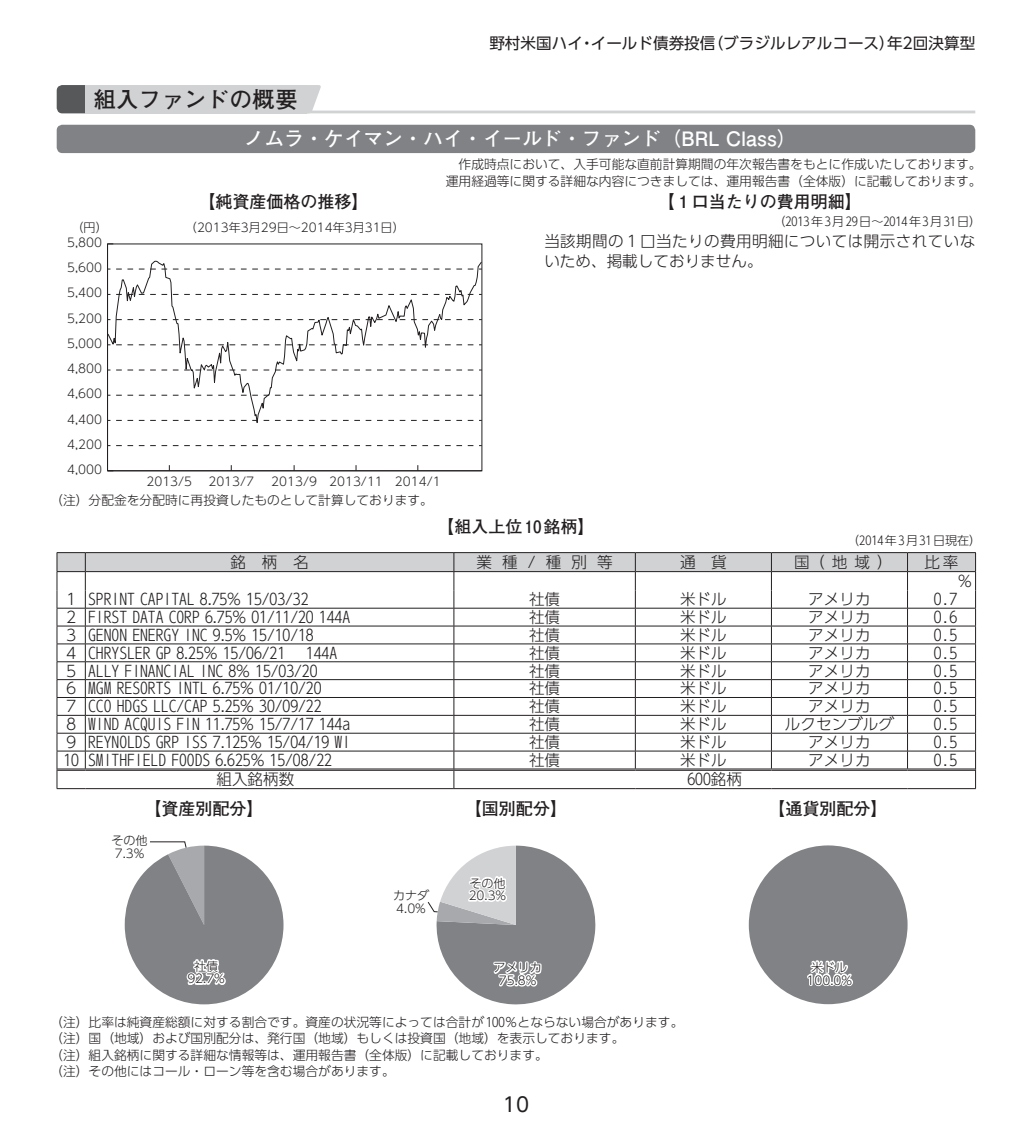
<style>
.page{position:relative;width:1032px;height:1134px;background:#fff}
.page>*{position:absolute;margin:0;border:0;box-sizing:border-box;transform-origin:0 0}
.t1{font:700 22.6px "Futo Go B101 Pro";color:#231f20}
.t2{font:700 19.8px "Futo Go B101 Pro";color:#fff}
.t3{font:19.8px "UD Shin Go Pro";color:#231f20}
.t4{font:700 17px "Futo Go B101 Pro";color:#231f20}
.t5{font:300 15.6px/19px "UD Shin Go Pro";color:#231f20}
.t6{font:300 15.6px/20px "UD Shin Go Pro";letter-spacing:.025em;color:#231f20}
.t7{font:15.6px "UD Shin Go Pro";color:#231f20}
.t8{font:300 12.8px/16.4px "UD Shin Go Pro";color:#231f20;text-align:right}
.t9{font:300 12px/12.8px "UD Shin Go Pro";color:#231f20;text-align:center}
.t10{font:300 12px "UD Shin Go Pro";letter-spacing:.125em;color:#231f20}
</style>
<div class="page">
<hr style="left:85px;top:111px;width:890px;height:2px;background:#d1d2d4">
<svg style="left:57px;top:85px;width:28px;height:28px"></svg>
<div style="left:85px;top:85px;width:222px;height:28px;background:#d1d2d4"></div>
<svg style="left:307px;top:85px;width:14px;height:26px"></svg>
<div style="left:57px;top:125px;width:918px;height:28px;background:#808285;border-radius:6px"></div>
<hr style="left:107px;top:244px;width:1px;height:227px;background:#231f20">
<svg style="left:445px;top:344px;width:37px;height:1px"></svg>
<svg style="left:445px;top:370px;width:37px;height:1px"></svg>
<svg style="left:445px;top:395px;width:37px;height:1px"></svg>
<svg style="left:445px;top:420px;width:37px;height:1px"></svg>
<svg style="left:116px;top:445px;width:366px;height:1px"></svg>
<hr style="left:108px;top:470px;width:374px;height:1px;background:#231f20">
<svg style="left:108px;top:260px;width:332px;height:169px"></svg>
<svg style="left:116px;top:261px;width:366px;height:60px"></svg>
<svg style="left:57px;top:552px;width:919px;height:237px"></svg>
<svg style="left:124px;top:841px;width:159px;height:163px"></svg>
<svg style="left:427px;top:846px;width:169px;height:159px"></svg>
<div style="left:749px;top:845px;width:158px;height:159px;background:#808285;border-radius:79px"></div>
<svg style="left:807px;top:960px;width:46px;height:27px"></svg>
<p class="t7" style="left:489px;top:31px;width:487px">野村米国ハイ・イールド債券投信（ブラジルレアルコース）年2回決算型</p>
<h1 class="t1" style="left:94px;top:81px;width:206px">組入ファンドの概要</h1>
<p class="t2" style="left:245px;top:123px;width:554px">ノムラ・ケイマン・ハイ・イールド・ファンド（BRL Class）</p>
<p class="t8" style="left:446px;top:156px;width:537px">作成時点において、入手可能な直前計算期間の年次報告書をもとに作成いたしております。運用経過等に関する詳細な内容につきましては、運用報告書（全体版）に記載しております。</p>
<p class="t4" style="left:198px;top:188px;width:172px">【純資産価格の推移】</p>
<p class="t9" style="left:72px;top:221px;width:38px">（円）</p>
<p class="t9" style="left:185px;top:221px;width:221px">（2013年3月29日～2014年3月31日）</p>
<p class="t4" style="left:658px;top:188px;width:206px">【1口当たりの費用明細】</p>
<p class="t10" style="left:773px;top:212px;width:209px">（2013年3月29日～2014年3月31日）</p>
<p class="t6" style="left:544px;top:231px;width:432px">当該期間の1口当たりの費用明細については開示されていないため、掲載しておりません。</p>
<p class="t9" style="left:67px;top:236px;width:36px">5,800</p>
<p class="t9" style="left:67px;top:261px;width:36px">5,600</p>
<p class="t9" style="left:67px;top:286px;width:36px">5,400</p>
<p class="t9" style="left:67px;top:311px;width:36px">5,200</p>
<p class="t9" style="left:67px;top:336px;width:36px">5,000</p>
<p class="t9" style="left:67px;top:362px;width:36px">4,800</p>
<p class="t9" style="left:67px;top:387px;width:36px">4,600</p>
<p class="t9" style="left:67px;top:412px;width:36px">4,400</p>
<p class="t9" style="left:67px;top:437px;width:36px">4,200</p>
<p class="t9" style="left:67px;top:463px;width:36px">4,000</p>
<p class="t9" style="left:146px;top:474px;width:47px">2013/5</p>
<p class="t9" style="left:208px;top:474px;width:47px">2013/7</p>
<p class="t9" style="left:271px;top:474px;width:171px">2013/9 2013/11 2014/1</p>
<p class="t8" style="left:50px;top:491px;width:384px">（注）分配金を分配時に再投資したものとして計算しております。</p>
<p class="t4" style="left:437px;top:512px;width:159px">【組入上位10銘柄】</p>
<p class="t9" style="left:847px;top:534px;width:136px">（2014年3月31日現在）</p>
<p class="t5" style="left:231px;top:552px;width:79px">銘　柄　名</p>
<p class="t5" style="left:477px;top:552px;width:138px">業種/種別等</p>
<p class="t5" style="left:680px;top:552px;width:48px">通　貨</p>
<p class="t5" style="left:794px;top:552px;width:100px">国（地域）</p>
<p class="t5" style="left:957px;top:552px;width:17px;text-indent:-33px">比率％</p>
<p class="t5" style="left:63px;top:589px;width:247px">1 SPRINT CAPITAL 8.75% 15/03/32</p>
<p class="t5" style="left:529px;top:589px;width:33px">社債</p>
<p class="t5" style="left:680px;top:589px;width:48px">米ドル</p>
<p class="t5" style="left:808px;top:589px;width:64px">アメリカ</p>
<p class="t5" style="left:934px;top:589px;width:25px">0.7</p>
<p class="t5" style="left:63px;top:607px;width:288px">2 FIRST DATA CORP 6.75% 01/11/20 144A</p>
<p class="t5" style="left:529px;top:607px;width:33px">社債</p>
<p class="t5" style="left:680px;top:607px;width:48px">米ドル</p>
<p class="t5" style="left:808px;top:607px;width:64px">アメリカ</p>
<p class="t5" style="left:934px;top:607px;width:25px">0.6</p>
<p class="t5" style="left:63px;top:625px;width:252px">3 GENON ENERGY INC 9.5% 15/10/18</p>
<p class="t5" style="left:529px;top:625px;width:33px">社債</p>
<p class="t5" style="left:680px;top:625px;width:48px">米ドル</p>
<p class="t5" style="left:808px;top:625px;width:64px">アメリカ</p>
<p class="t5" style="left:934px;top:625px;width:25px">0.5</p>
<p class="t5" style="left:63px;top:643px;width:223px">4 CHRYSLER GP 8.25% 15/06/21</p>
<p class="t5" style="left:306px;top:643px;width:33px">144A</p>
<p class="t5" style="left:529px;top:643px;width:33px">社債</p>
<p class="t5" style="left:680px;top:643px;width:48px">米ドル</p>
<p class="t5" style="left:808px;top:643px;width:64px">アメリカ</p>
<p class="t5" style="left:934px;top:643px;width:25px">0.5</p>
<p class="t5" style="left:63px;top:661px;width:256px">5 ALLY FINANCIAL INC 8% 15/03/20</p>
<p class="t5" style="left:529px;top:661px;width:33px">社債</p>
<p class="t5" style="left:680px;top:661px;width:48px">米ドル</p>
<p class="t5" style="left:808px;top:661px;width:64px">アメリカ</p>
<p class="t5" style="left:934px;top:661px;width:25px">0.5</p>
<p class="t5" style="left:63px;top:678px;width:260px">6 MGM RESORTS INTL 6.75% 01/10/20</p>
<p class="t5" style="left:529px;top:678px;width:33px">社債</p>
<p class="t5" style="left:680px;top:678px;width:48px">米ドル</p>
<p class="t5" style="left:808px;top:678px;width:64px">アメリカ</p>
<p class="t5" style="left:934px;top:678px;width:25px">0.5</p>
<p class="t5" style="left:63px;top:696px;width:260px">7 CCO HDGS LLC/CAP 5.25% 30/09/22</p>
<p class="t5" style="left:529px;top:696px;width:33px">社債</p>
<p class="t5" style="left:680px;top:696px;width:48px">米ドル</p>
<p class="t5" style="left:808px;top:696px;width:64px">アメリカ</p>
<p class="t5" style="left:934px;top:696px;width:25px">0.5</p>
<p class="t5" style="left:63px;top:714px;width:288px">8 WIND ACQUIS FIN 11.75% 15/7/17 144a</p>
<p class="t5" style="left:529px;top:714px;width:33px">社債</p>
<p class="t5" style="left:680px;top:714px;width:48px">米ドル</p>
<p class="t5" style="left:785px;top:714px;width:111px">ルクセンブルグ</p>
<p class="t5" style="left:934px;top:714px;width:25px">0.5</p>
<p class="t5" style="left:63px;top:732px;width:288px">9 REYNOLDS GRP ISS 7.125% 15/04/19 WI</p>
<p class="t5" style="left:529px;top:732px;width:33px">社債</p>
<p class="t5" style="left:680px;top:732px;width:48px">米ドル</p>
<p class="t5" style="left:808px;top:732px;width:64px">アメリカ</p>
<p class="t5" style="left:934px;top:732px;width:25px">0.5</p>
<p class="t5" style="left:63px;top:750px;width:270px">10 SMITHFIELD FOODS 6.625% 15/08/22</p>
<p class="t5" style="left:529px;top:750px;width:33px">社債</p>
<p class="t5" style="left:680px;top:750px;width:48px">米ドル</p>
<p class="t5" style="left:808px;top:750px;width:64px">アメリカ</p>
<p class="t5" style="left:934px;top:750px;width:25px">0.5</p>
<p class="t5" style="left:216px;top:769px;width:79px">組入銘柄数</p>
<p class="t5" style="left:687px;top:769px;width:56px">600銘柄</p>
<p class="t4" style="left:145px;top:795px;width:121px">【資産別配分】</p>
<p class="t4" style="left:465px;top:795px;width:104px">【国別配分】</p>
<p class="t4" style="left:768px;top:795px;width:121px">【通貨別配分】</p>
<p class="t9" style="left:111px;top:833px;width:38px;text-align:left">その他<br>7.3%</p>
<p class="t9" style="left:187px;top:959px;width:39px">社債<br>92.7%</p>
<p class="t9" style="left:393px;top:888px;width:38px;text-align:left">カナダ<br>4.0%</p>
<p class="t9" style="left:469px;top:876px;width:39px;text-align:left">その他<br>20.3%</p>
<p class="t9" style="left:494px;top:961px;width:50px">アメリカ<br>75.8%</p>
<p class="t8" style="left:50px;top:1013px;width:635px;text-align:left">（注）比率は純資産総額に対する割合です。資産の状況等によっては合計が100％とならない場合があります。（注）国（地域）および国別配分は、発行国（地域）もしくは投資国（地域）を表示しております。<br>（注）組入銘柄に関する詳細な情報等は、運用報告書（全体版）に記載しております。<br>（注）その他にはコール・ローン等を含む場合があります。</p>
<p class="t3" style="left:503px;top:1088px;width:28px">10</p>
<p class="t9" style="left:806px;top:960px;width:47px">米ドル<br>100.0%</p>
</div>
